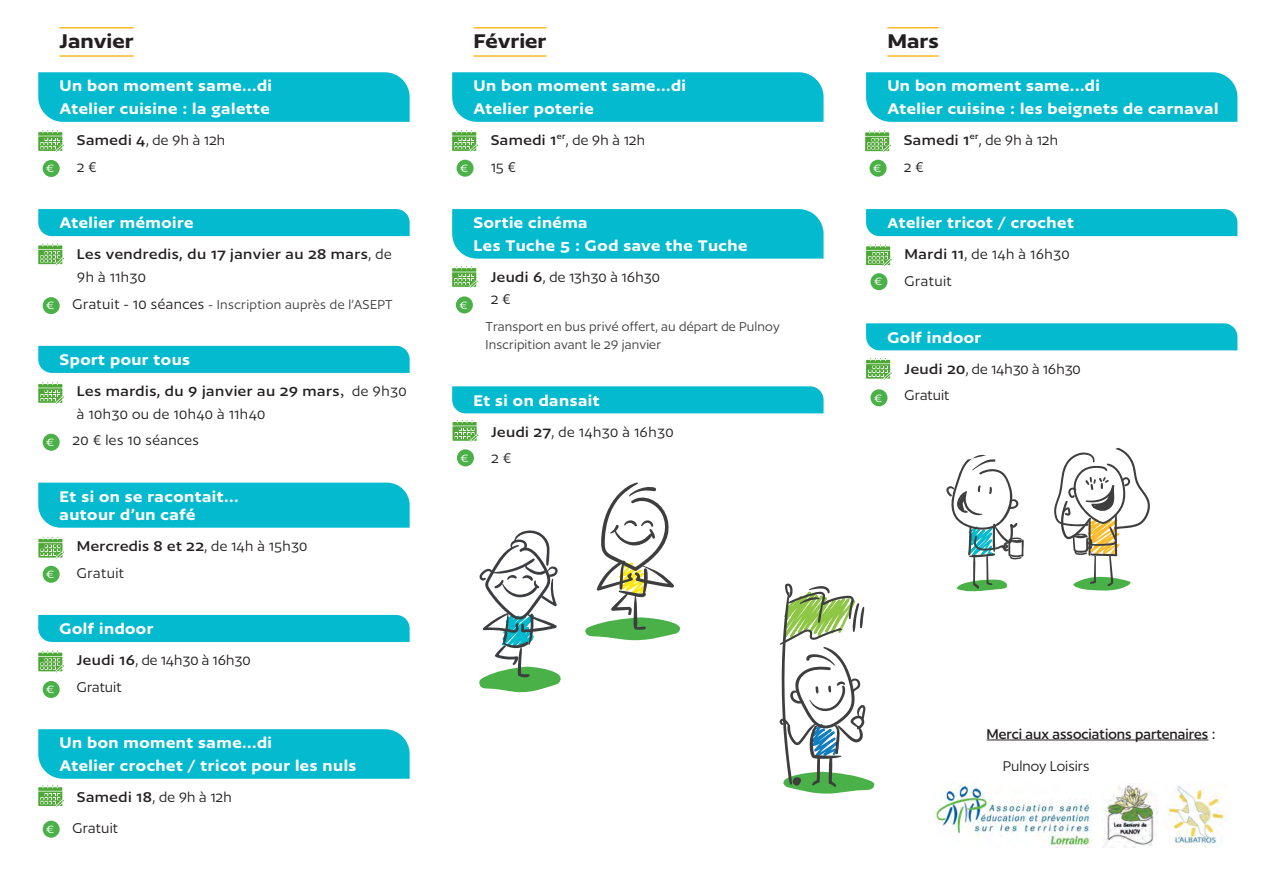
<style>
.page{position:relative;width:1263px;height:893px;background:#fff}
.page>*{position:absolute;margin:0;border:0;box-sizing:border-box;transform-origin:0 0}
.Mois{font:600 23.1px "Author";color:#231f20;scale:1.14 1}
.Activité{font:600 18px/22.5px "Author";letter-spacing:.025em;color:#fff;scale:1.1 1}
.Activité-2{font:16.5px "Author";letter-spacing:.01em;color:#231f20}
.t1{font:500 16.5px/22.5px "Author";letter-spacing:.02em;color:#231f20;scale:1.1 1}
.t2{font:500 16.5px "Author";color:#231f20}
.t3{font:15px/18px "Author";letter-spacing:.01em;color:#3e3e3f}
.t4{font:12.3px "Author";color:#fff;scale:1.33 1}
.s1{font-weight:500}
.s2{font-weight:400}
.s3{font-size:16.5px;color:#231f20}
.s4{font-family:"Minion Pro";font-weight:400;font-size:18px}
.s5{font-size:16.5px}
</style>
<div class="page">
<hr style="left:60px;top:55px;width:74px;height:2px;background:#fdbb28">
<hr style="left:60px;top:27px;width:74px;height:1px;background:#fdbb28">
<div style="left:38px;top:72px;width:372px;height:50px;background:#03bace"></div>
<div style="left:38px;top:209px;width:372px;height:27px;background:#03bace"></div>
<div style="left:38px;top:346px;width:372px;height:27px;background:#03bace"></div>
<div style="left:38px;top:483px;width:372px;height:45px;background:#03bace"></div>
<div style="left:38px;top:615px;width:372px;height:27px;background:#03bace"></div>
<div style="left:38px;top:729px;width:372px;height:50px;background:#03bace"></div>
<div style="left:452px;top:72px;width:371px;height:50px;background:#03bace"></div>
<div style="left:452px;top:209px;width:371px;height:50px;background:#03bace"></div>
<div style="left:452px;top:386px;width:371px;height:27px;background:#03bace"></div>
<div style="left:866px;top:72px;width:371px;height:50px;background:#03bace"></div>
<div style="left:866px;top:209px;width:371px;height:27px;background:#03bace"></div>
<div style="left:866px;top:323px;width:371px;height:27px;background:#03bace"></div>
<hr style="left:473px;top:55px;width:73px;height:2px;background:#fdbb28">
<hr style="left:473px;top:27px;width:73px;height:1px;background:#fdbb28">
<hr style="left:887px;top:55px;width:52px;height:2px;background:#fdbb28">
<hr style="left:887px;top:27px;width:52px;height:1px;background:#fdbb28">
<svg style="left:38px;top:130px;width:26px;height:22px"></svg>
<svg style="left:38px;top:243px;width:26px;height:22px"></svg>
<svg style="left:38px;top:382px;width:26px;height:22px"></svg>
<svg style="left:452px;top:266px;width:26px;height:22px"></svg>
<svg style="left:38px;top:651px;width:26px;height:21px"></svg>
<svg style="left:38px;top:785px;width:26px;height:22px"></svg>
<svg style="left:38px;top:537px;width:26px;height:22px"></svg>
<svg style="left:452px;top:130px;width:26px;height:22px"></svg>
<svg style="left:453px;top:420px;width:25px;height:22px"></svg>
<svg style="left:866px;top:358px;width:26px;height:22px"></svg>
<svg style="left:865px;top:130px;width:26px;height:22px"></svg>
<svg style="left:866px;top:244px;width:26px;height:22px"></svg>
<div style="left:870px;top:273px;width:17px;height:17px;background:#4ab048;border-radius:50%"></div>
<div style="left:869px;top:160px;width:17px;height:17px;background:#4ab048;border-radius:50%"></div>
<div style="left:457px;top:449px;width:17px;height:17px;background:#4ab048;border-radius:50%"></div>
<div style="left:870px;top:389px;width:17px;height:17px;background:#4ab048;border-radius:50%"></div>
<div style="left:43px;top:681px;width:17px;height:17px;background:#4ab048;border-radius:50%"></div>
<div style="left:43px;top:566px;width:17px;height:17px;background:#4ab048;border-radius:50%"></div>
<div style="left:43px;top:821px;width:17px;height:17px;background:#4ab048;border-radius:50%"></div>
<div style="left:43px;top:160px;width:17px;height:17px;background:#4ab048;border-radius:50%"></div>
<div style="left:456px;top:296px;width:17px;height:17px;background:#4ab048;border-radius:50%"></div>
<div style="left:43px;top:297px;width:17px;height:17px;background:#4ab048;border-radius:50%"></div>
<div style="left:43px;top:434px;width:17px;height:17px;background:#4ab048;border-radius:50%"></div>
<div style="left:457px;top:160px;width:17px;height:17px;background:#4ab048;border-radius:50%"></div>
<svg style="left:479px;top:530px;width:82px;height:163px"></svg>
<svg style="left:585px;top:482px;width:95px;height:159px"></svg>
<svg style="left:779px;top:583px;width:96px;height:211px"></svg>
<svg style="left:946px;top:454px;width:78px;height:138px"></svg>
<svg style="left:1054px;top:448px;width:96px;height:143px"></svg>
<img style="left:1102px;top:785px;width:56px;height:62px">
<hr style="left:987px;top:739px;width:221px;height:1px;background:#231f20">
<img style="left:934px;top:784px;width:158px;height:63px">
<img style="left:1168px;top:785px;width:59px;height:62px">
<p class="Mois" style="left:60px;top:29px;width:67px">Janvier</p>
<p class="Activité" style="left:60px;top:75px;width:195px">Un bon moment same...di<br>Atelier cuisine : la galette</p>
<p class="Activité-2" style="left:77px;top:132px;width:150px"><span class="s1">Samedi 4</span>, de 9h à 12h</p>
<p class="Activité-2" style="left:77px;top:158px;width:21px">2 €</p>
<p class="t4" style="left:46px;top:162px;width:8px">€</p>
<p class="Mois" style="left:473px;top:29px;width:66px">Février</p>
<p class="Mois" style="left:887px;top:29px;width:47px">Mars</p>
<p class="Activité" style="left:473px;top:75px;width:195px">Un bon moment same...di<br>Atelier poterie</p>
<p class="Activité-2" style="left:491px;top:132px;width:156px"><span class="s1">Samedi 1</span><sup>er</sup>, de 9h à 12h</p>
<p class="Activité-2" style="left:491px;top:158px;width:27px">15 €</p>
<p class="t4" style="left:460px;top:162px;width:8px">€</p>
<p class="Activité" style="left:887px;top:75px;width:303px">Un bon moment same...di<br>Atelier cuisine : les beignets de carnaval</p>
<p class="Activité-2" style="left:904px;top:132px;width:156px"><span class="s1">Samedi 1</span><sup>er</sup>, de 9h à 12h</p>
<p class="Activité-2" style="left:904px;top:158px;width:21px">2 €</p>
<p class="t4" style="left:873px;top:162px;width:8px">€</p>
<p class="Activité" style="left:60px;top:211px;width:123px">Atelier mémoire</p>
<p class="t1" style="left:77px;top:243px;width:288px">Les vendredis, du 17 janvier au 28 mars<span class="s2">, de<br>9h à 11h30</span></p>
<p class="t3" style="left:72px;top:295px;width:322px"><span class="s3">Gratuit - 10 séances</span> - Inscription auprès de l’ASEPT</p>
<p class="Activité" style="left:473px;top:211px;width:251px">Sortie cinéma<br>Les Tuche 5 : God save the Tuche</p>
<p class="Activité-2" style="left:491px;top:268px;width:171px"><span class="s1">Jeudi 6</span>, de 13h30 à 16h30</p>
<p class="Activité-2" style="left:491px;top:291px;width:21px">2 €</p>
<p class="t3" style="left:486px;top:317px;width:296px">Transport en bus privé offert, au départ de Pulnoy<br>Inscripition avant le 29 janvier</p>
<p class="t4" style="left:46px;top:299px;width:8px">€</p>
<p class="t4" style="left:459px;top:299px;width:8px">€</p>
<p class="Activité" style="left:60px;top:348px;width:120px">Sport pour tous</p>
<p class="t1" style="left:77px;top:380px;width:301px">Les mardis, du 9 janvier au 29 mars<span class="s4">,</span> <span class="s2">de 9h30 à 10h30 ou de 10h40 à 11h40</span></p>
<p class="Activité-2" style="left:72px;top:432px;width:128px">20 € les 10 séances</p>
<p class="t4" style="left:46px;top:436px;width:8px">€</p>
<p class="Activité" style="left:60px;top:487px;width:164px;line-height:18px">Et si on se racontait... autour d’un café</p>
<p class="t1" style="left:77px;top:534px;width:211px">Mercredis 8 et 22<span class="s2">, de 14h à 15h30</span></p>
<p class="Activité-2" style="left:77px;top:564px;width:49px">Gratuit</p>
<p class="t4" style="left:46px;top:568px;width:8px">€</p>
<p class="Activité" style="left:60px;top:617px;width:87px">Golf indoor</p>
<p class="Activité-2" style="left:77px;top:652px;width:175px"><span class="s1">Jeudi 16</span>, de 14h30 à 16h30</p>
<p class="Activité-2" style="left:77px;top:679px;width:46px">Gratuit</p>
<p class="t4" style="left:46px;top:683px;width:8px">€</p>
<p class="Activité" style="left:60px;top:731px;width:271px">Un bon moment same...di<br>Atelier crochet / tricot pour les nuls</p>
<p class="Activité-2" style="left:77px;top:789px;width:156px"><span class="s1">Samedi 18</span>, de 9h à 12h</p>
<p class="Activité-2" style="left:72px;top:820px;width:47px">Gratuit</p>
<p class="t4" style="left:46px;top:823px;width:8px">€</p>
<p class="Activité" style="left:473px;top:389px;width:116px">Et si on dansait</p>
<p class="Activité-2" style="left:491px;top:423px;width:184px"><span class="s1">Jeudi 27</span>, de 14h30 à 16h30</p>
<p class="Activité-2" style="left:491px;top:450px;width:22px">2 €</p>
<p class="t4" style="left:460px;top:452px;width:8px">€</p>
<p class="Activité" style="left:887px;top:211px;width:171px"><span class="s5">A</span>telier tricot / crochet</p>
<p class="Activité-2" style="left:905px;top:246px;width:167px"><span class="s1">Mardi 11</span>, de 14h à 16h30</p>
<p class="Activité-2" style="left:905px;top:273px;width:49px">Gratuit</p>
<p class="t4" style="left:874px;top:276px;width:8px">€</p>
<p class="Activité" style="left:887px;top:326px;width:87px">Golf indoor</p>
<p class="Activité-2" style="left:905px;top:360px;width:178px"><span class="s1">Jeudi 20</span>, de 14h30 à 16h30</p>
<p class="Activité-2" style="left:905px;top:387px;width:46px">Gratuit</p>
<p class="t4" style="left:874px;top:392px;width:8px">€</p>
<p class="t2" style="left:987px;top:725px;width:230px">Merci aux associations partenaires :</p>
<p class="Activité-2" style="left:1003px;top:758px;width:88px">Pulnoy Loisirs</p>
</div>
